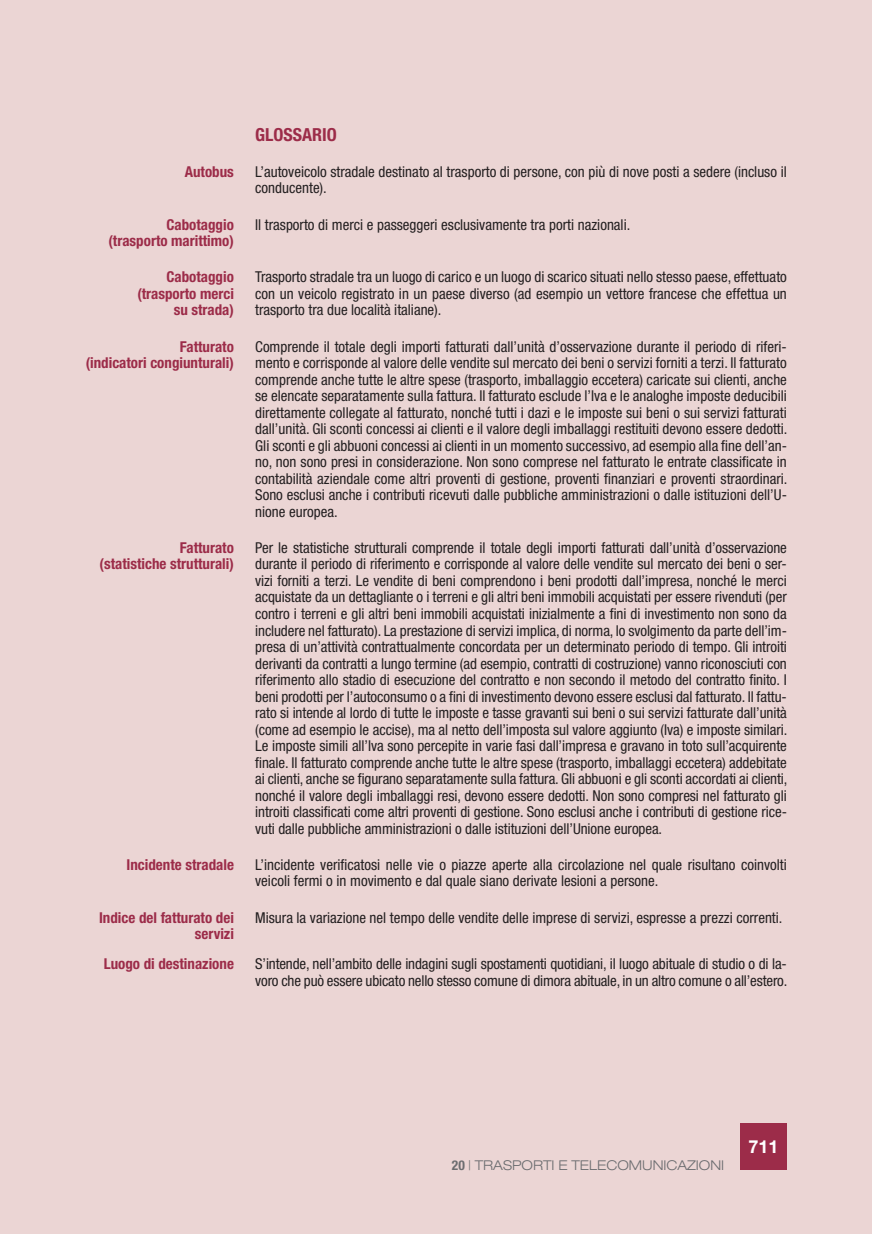
<style>
.page{position:relative;width:872px;height:1234px;background:#fff}
.page>*{position:absolute;margin:0;border:0;box-sizing:border-box;transform-origin:0 0}
.t1{font:700 condensed 18px "Helvetica Neue LT Std";color:#9c2c49}
.t2{font:700 18px "Helvetica Neue LT Std";color:#fff}
.t3{font:condensed 15px/16.5px "Helvetica Neue LT Std";color:#231f20}
.t4{font:700 condensed 15px/16.5px "Helvetica Neue LT Std";color:#9c2c49;text-align:right}
.t5{font:300 expanded 13.5px "Helvetica Neue LT Std";color:#6c6d70}
.s1{font-weight:700;font-stretch:condensed}
</style>
<div class="page">
<div style="left:0;top:0;width:872px;height:1233px;background:#ebd5d4"></div>
<div style="left:740px;top:1123px;width:47px;height:46px;background:#9c2c49"></div>
<p class="t1" style="left:255px;top:123px;width:83px">GLOSSARIO</p>
<p class="t4" style="left:185px;top:163px;width:51px">Autobus</p>
<p class="t3" style="left:255px;top:163px;width:533px">L’autoveicolo stradale destinato al trasporto di persone, con più di nove posti a sedere (incluso il conducente).</p>
<p class="t4" style="left:109px;top:216px;width:127px">Cabotaggio (trasporto marittimo)</p>
<p class="t3" style="left:255px;top:216px;width:376px">Il trasporto di merci e passeggeri esclusivamente tra porti nazionali.</p>
<p class="t4" style="left:137px;top:268px;width:98px">Cabotaggio (trasporto merci su strada)</p>
<p class="t3" style="left:255px;top:268px;width:533px;text-align:justify">Trasporto stradale tra un luogo di carico e un luogo di scarico situati nello stesso paese, effettuato con un veicolo registrato in un paese diverso (ad esempio un vettore francese che effettua un trasporto tra due località italiane).</p>
<p class="t4" style="left:86px;top:338px;width:150px">Fatturato<br>(indicatori congiunturali)</p>
<p class="t3" style="left:255px;top:338px;width:534px;text-align:justify">Comprende il totale degli importi fatturati dall’unità d’osservazione durante il periodo di riferi&shy;mento e corrisponde al valore delle vendite sul mercato dei beni o servizi forniti a terzi. Il fatturato comprende anche tutte le altre spese (trasporto, imballaggio eccetera) caricate sui clienti, anche se elencate separatamente sulla fattura. Il fatturato esclude l’Iva e le analoghe imposte deducibili direttamente collegate al fatturato, nonché tutti i dazi e le imposte sui beni o sui servizi fatturati dall’unità. Gli sconti concessi ai clienti e il valore degli imballaggi restituiti devono essere dedotti.<br>Gli sconti e gli abbuoni concessi ai clienti in un momento successivo, ad esempio alla fine dell’an&shy;no, non sono presi in considerazione. Non sono comprese nel fatturato le entrate classificate in contabilità aziendale come altri proventi di gestione, proventi finanziari e proventi straordinari.<br>Sono esclusi anche i contributi ricevuti dalle pubbliche amministrazioni o dalle istituzioni dell’U&shy;nione europea.</p>
<p class="t4" style="left:100px;top:539px;width:136px">Fatturato<br>(statistiche strutturali)</p>
<p class="t3" style="left:255px;top:539px;width:534px;text-align:justify">Per le statistiche strutturali comprende il totale degli importi fatturati dall’unità d’osservazione durante il periodo di riferimento e corrisponde al valore delle vendite sul mercato dei beni o ser&shy;vizi forniti a terzi. Le vendite di beni comprendono i beni prodotti dall’impresa, nonché le merci acquistate da un dettagliante o i terreni e gli altri beni immobili acquistati per essere rivenduti (per contro i terreni e gli altri beni immobili acquistati inizialmente a fini di investimento non sono da includere nel fatturato). La prestazione di servizi implica, di norma, lo svolgimento da parte dell’im&shy;presa di un’attività contrattualmente concordata per un determinato periodo di tempo. Gli introiti derivanti da contratti a lungo termine (ad esempio, contratti di costruzione) vanno riconosciuti con riferimento allo stadio di esecuzione del contratto e non secondo il metodo del contratto finito. I beni prodotti per l’autoconsumo o a fini di investimento devono essere esclusi dal fatturato. Il fattu&shy;rato si intende al lordo di tutte le imposte e tasse gravanti sui beni o sui servizi fatturate dall’unità (come ad esempio le accise), ma al netto dell’imposta sul valore aggiunto (Iva) e imposte similari.<br>Le imposte simili all’Iva sono percepite in varie fasi dall’impresa e gravano in toto sull’acquirente finale. Il fatturato comprende anche tutte le altre spese (trasporto, imballaggi eccetera) addebitate ai clienti, anche se figurano separatamente sulla fattura. Gli abbuoni e gli sconti accordati ai clienti, nonché il valore degli imballaggi resi, devono essere dedotti. Non sono compresi nel fatturato gli introiti classificati come altri proventi di gestione. Sono esclusi anche i contributi di gestione rice&shy;vuti dalle pubbliche amministrazioni o dalle istituzioni dell’Unione europea.</p>
<p class="t4" style="left:126px;top:855px;width:109px">Incidente stradale</p>
<p class="t3" style="left:255px;top:856px;width:533px">L’incidente verificatosi nelle vie o piazze aperte alla circolazione nel quale risultano coinvolti veicoli fermi o in movimento e dal quale siano derivate lesioni a persone.</p>
<p class="t4" style="left:99px;top:908px;width:136px">Indice del fatturato dei servizi</p>
<p class="t3" style="left:255px;top:908px;width:529px">Misura la variazione nel tempo delle vendite delle imprese di servizi, espresse a prezzi correnti.</p>
<p class="t4" style="left:104px;top:955px;width:132px">Luogo di destinazione</p>
<p class="t3" style="left:255px;top:955px;width:534px">S’intende, nell’ambito delle indagini sugli spostamenti quotidiani, il luogo abituale di studio o di la&shy;voro che può essere ubicato nello stesso comune di dimora abituale, in un altro comune o all’estero.</p>
<p class="t5" style="left:452px;top:1156px;width:274px"><span class="s1">20</span> | TRASPORTI E TELECOMUNICAZIONI</p>
<p class="t2" style="left:748px;top:1135px;width:32px">711</p>
</div>
